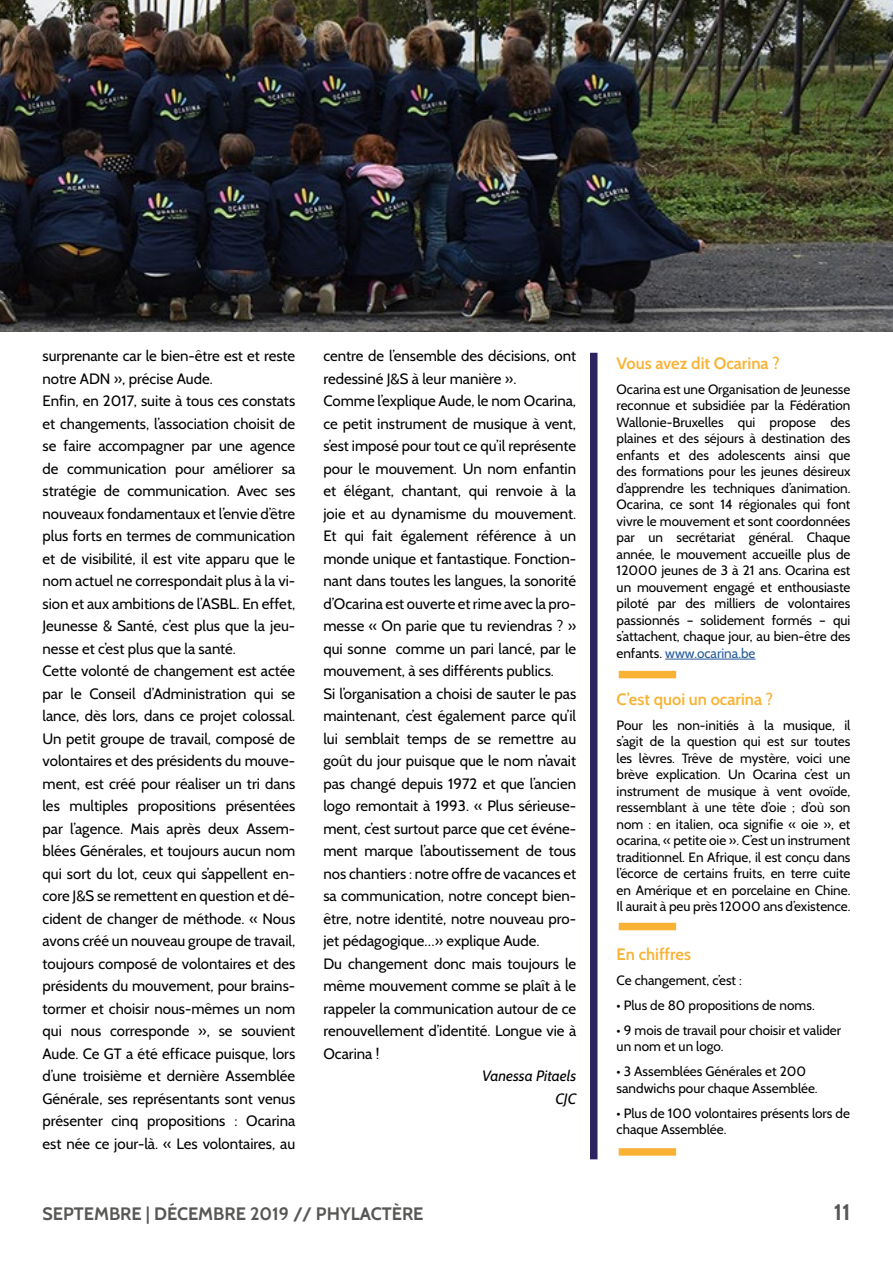
<style>
.page{position:relative;width:893px;height:1263px;background:#fff}
.page>*{position:absolute;margin:0;border:0;box-sizing:border-box;transform-origin:0 0}
.t1{font:700 22.5px "Cabin";color:#575756}
.t2{font:700 18px "Cabin";color:#575756}
.t3{font:600 16.5px "Cabin";color:#f9b234}
.t4{font:15px/22.5px "Cabin";color:#000}
.t5{font:italic 15px/22.5px "Cabin";color:#000;text-align:right}
.t6{font:13.5px/16.5px "Cabin";color:#000}
.s1{color:#275b9b}
</style>
<div class="page">
<img style="left:0;top:0;width:893px;height:332px">
<div style="left:590px;top:353px;width:7px;height:806px;background:#2b2460"></div>
<hr style="left:665px;top:659px;width:90px;height:1px;background:#275b9b">
<div style="left:619px;top:671px;width:57px;height:7px;background:#f9b234"></div>
<div style="left:619px;top:923px;width:57px;height:7px;background:#f9b234"></div>
<div style="left:619px;top:1148px;width:57px;height:8px;background:#f9b234"></div>
<p class="t4" style="left:43px;top:344px;width:254px">surprenante car le bien-être est et reste notre ADN », précise Aude.<br>Enfin, en 2017, suite à tous ces constats et changements, l’association choisit de se faire accompagner par une agence de communication pour améliorer sa stratégie de communication. Avec ses nouveaux fondamentaux et l’envie d’être plus forts en termes de communication et de visibilité, il est vite apparu que le nom actuel ne correspondait plus à la vi&shy;sion et aux ambitions de l’ASBL. En effet, Jeunesse &amp; Santé, c’est plus que la jeu&shy;nesse et c’est plus que la santé.<br>Cette volonté de changement est actée par le Conseil d’Administration qui se lance, dès lors, dans ce projet colossal.<br>Un petit groupe de travail, composé de volontaires et des présidents du mouve&shy;ment, est créé pour réaliser un tri dans les multiples propositions présentées par l’agence. Mais après deux Assem&shy;blées Générales, et toujours aucun nom qui sort du lot, ceux qui s’appellent en&shy;core J&amp;S se remettent en question et dé&shy;cident de changer de méthode. « Nous avons créé un nouveau groupe de travail, toujours composé de volontaires et des présidents du mouvement, pour brains&shy;tormer et choisir nous-mêmes un nom qui nous corresponde », se souvient Aude. Ce GT a été efficace puisque, lors d’une troisième et dernière Assemblée Générale, ses représentants sont venus présenter cinq propositions : Ocarina est née ce jour-là. « Les volontaires, au</p>
<p class="t4" style="left:323px;top:344px;width:254px">centre de l’ensemble des décisions, ont redessiné J&amp;S à leur manière ».<br>Comme l’explique Aude, le nom Ocarina, ce petit instrument de musique à vent, s’est imposé pour tout ce qu’il représente pour le mouvement. Un nom enfantin et élégant, chantant, qui renvoie à la joie et au dynamisme du mouvement.<br>Et qui fait également référence à un monde unique et fantastique. Fonction&shy;nant dans toutes les langues, la sonorité d’Ocarina est ouverte et rime avec la pro&shy;messe « On parie que tu reviendras ? » qui sonne comme un pari lancé, par le mouvement, à ses différents publics.<br>Si l’organisation a choisi de sauter le pas maintenant, c’est également parce qu’il lui semblait temps de se remettre au goût du jour puisque que le nom n’avait pas changé depuis 1972 et que l’ancien logo remontait à 1993. « Plus sérieuse&shy;ment, c’est surtout parce que cet événe&shy;ment marque l’aboutissement de tous nos chantiers : notre offre de vacances et sa communication, notre concept bien&shy;être, notre identité, notre nouveau pro&shy;jet pédagogique…» explique Aude.<br>Du changement donc mais toujours le même mouvement comme se plaît à le rappeler la communication autour de ce renouvellement d’identité. Longue vie à Ocarina !</p>
<p class="t5" style="left:482px;top:1064px;width:96px">Vanessa Pitaels<br>CJC</p>
<p class="t3" style="left:617px;top:353px;width:165px">Vous avez dit Ocarina ?</p>
<p class="t6" style="left:617px;top:381px;width:235px;text-align:justify">Ocarina est une Organisation de Jeunesse reconnue et subsidiée par la Fédération Wallonie-Bruxelles qui propose des plaines et des séjours à destination des enfants et des adolescents ainsi que des formations pour les jeunes désireux d’apprendre les techniques d’animation.<br>Ocarina, ce sont 14 régionales qui font vivre le mouvement et sont coordonnées par un secrétariat général. Chaque année, le mouvement accueille plus de 12000 jeunes de 3 à 21 ans. Ocarina est un mouvement engagé et enthousiaste piloté par des milliers de volontaires passionnés – solidement formés – qui s’attachent, chaque jour, au bien-être des enfants. <span class="s1">www.ocarina.be</span></p>
<p class="t3" style="left:617px;top:689px;width:158px">C’est quoi un ocarina ?</p>
<p class="t6" style="left:617px;top:716px;width:235px;text-align:justify">Pour les non-initiés à la musique, il s’agit de la question qui est sur toutes les lèvres. Trêve de mystère, voici une brève explication. Un Ocarina c’est un instrument de musique à vent ovoïde, ressemblant à une tête d’oie ; d’où son nom : en italien, oca signifie « oie », et ocarina, « petite oie ». C’est un instrument traditionnel. En Afrique, il est conçu dans l’écorce de certains fruits, en terre cuite en Amérique et en porcelaine en Chine.<br>Il aurait à peu près 12000 ans d’existence.</p>
<p class="t3" style="left:617px;top:944px;width:76px">En chiffres</p>
<p class="t6" style="left:617px;top:972px;width:127px">Ce changement, c’est :</p>
<p class="t6" style="left:617px;top:997px;width:200px">• Plus de 80 propositions de noms.</p>
<p class="t6" style="left:617px;top:1022px;width:226px">• 9 mois de travail pour choisir et valider un nom et un logo.</p>
<p class="t6" style="left:617px;top:1063px;width:203px">• 3 Assemblées Générales et 200 sandwichs pour chaque Assemblée.</p>
<p class="t6" style="left:617px;top:1105px;width:235px">• Plus de 100 volontaires présents lors de chaque Assemblée.</p>
<p class="t2" style="left:43px;top:1203px;width:382px">SEPTEMBRE | DÉCEMBRE 2019 // PHYLACTÈRE</p>
<h1 class="t1" style="left:834px;top:1199px;width:18px">11</h1>
</div>
